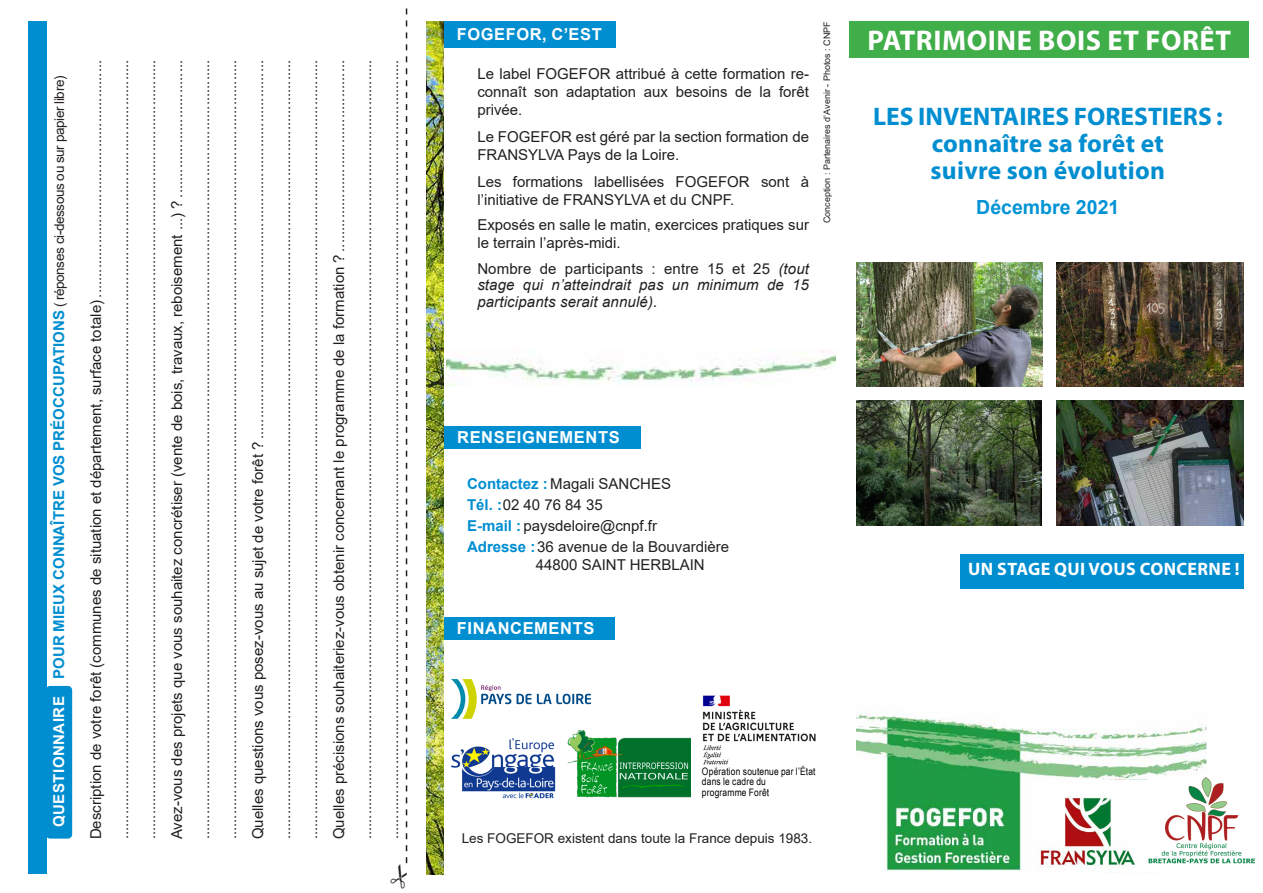
<style>
.page{position:relative;width:1263px;height:893px;background:#fff}
.page>*{position:absolute;margin:0;border:0;box-sizing:border-box;transform-origin:0 0}
.t1{font:700 28.5px "Myriad Pro";letter-spacing:.02em;color:#fff}
.t2{font:700 25.5px/27px "Myriad Pro";color:#008ed1;text-align:center}
.t3{font:700 19.5px "Arial";color:#0093d5}
.t4{font:700 18px "Myriad Pro";letter-spacing:.02em;color:#fff}
.t5{font:700 16.5px "Arial";letter-spacing:.035em;color:#fff}
.t6{font:15px/27px "Arial";color:#231f20}
.t7{font:italic 15px/16.5px "Arial";letter-spacing:.01em;color:#231f20;text-align:justify}
.t8{font:13.5px "Arial";letter-spacing:-.03em;color:#231f20}
.t9{font:13.5px "Arial";color:#231f20}
.t10{font:10.35px/10.4px "Arial Narrow";letter-spacing:.015em;color:#000}
.t11{font:9px "Arial";color:#231f20}
.s1{font-weight:700;font-size:15px;color:#fff}
.s2{font-weight:700;font-size:15px;color:#008ed1}
.s3{font-style:normal}
.s4{font-size:16.5px}
.s5{font-weight:700;color:#008ed1}
</style>
<div class="page">
<div style="left:849px;top:22px;width:400px;height:36px;background:#40ae49"></div>
<img style="left:856px;top:262px;width:187px;height:125px">
<div style="left:960px;top:554px;width:283px;height:34px;background:#008ed1"></div>
<div style="left:443px;top:21px;width:173px;height:27px;background:#008ed1"></div>
<div style="left:443px;top:426px;width:198px;height:23px;background:#008ed1"></div>
<div style="left:444px;top:617px;width:170px;height:22px;background:#008ed1"></div>
<img style="left:1056px;top:263px;width:187px;height:124px">
<img style="left:1056px;top:401px;width:187px;height:124px">
<img style="left:446px;top:350px;width:390px;height:36px">
<img style="left:856px;top:401px;width:185px;height:124px">
<img style="left:857px;top:713px;width:349px;height:160px">
<div style="left:1107px;top:780px;width:49px;height:92px;background:#fff"></div>
<img style="left:1030px;top:788px;width:105px;height:80px">
<img style="left:1148px;top:777px;width:106px;height:87px">
<svg style="left:451px;top:679px;width:140px;height:40px"></svg>
<div style="left:29px;top:21px;width:18px;height:853px;background:#008ed1"></div>
<div style="left:46px;top:686px;width:26px;height:153px;background:#008ed1;border-radius:4px"></div>
<img style="left:427px;top:21px;width:17px;height:853px">
<img style="left:567px;top:730px;width:124px;height:68px">
<img style="left:451px;top:738px;width:105px;height:61px">
<img style="left:702px;top:695px;width:114px;height:70px">
<svg style="left:405px;top:9px;width:2px;height:855px"></svg>
<p class="t8" style="left:50px;top:827px;width:753px;rotate:-90deg"><span class="s1">QUESTIONNAIRE</span> <span class="s2">POUR MIEUX CONNAÎTRE VOS PRÉOCCUPATIONS</span> ( réponses ci-dessous ou sur papier libre)</p>
<p class="t6" style="left:82px;top:839px;width:781px;text-align:justify;rotate:-90deg">Description de votre forêt (communes de situation et département, surface totale) ......................................................... ........................................................................................................................................................................................... ...........................................................................................................................................................................................<br>Avez-vous des projets que vous souhaitez concrétiser (vente de bois, travaux, reboisement ...) ? ................................. ........................................................................................................................................................................................... ...........................................................................................................................................................................................<br>Quelles questions vous posez-vous au sujet de votre forêt ? ........................................................................................... ........................................................................................................................................................................................... ...........................................................................................................................................................................................<br>Quelles précisions souhaiteriez-vous obtenir concernant le programme de la formation ? .............................................. ........................................................................................................................................................................................... ...........................................................................................................................................................................................</p>
<p class="t5" style="left:457px;top:22px;width:147px">FOGEFOR, C’EST</p>
<p class="t6" style="left:477px;top:65px;width:333px;line-height:18px;text-align:justify">Le label FOGEFOR attribué à cette formation re&shy;connaît son adaptation aux besoins de la forêt privée.</p>
<p class="t6" style="left:477px;top:128px;width:333px;line-height:18px">Le FOGEFOR est géré par la section formation de<br>FRANSYLVA Pays de la Loire.</p>
<p class="t6" style="left:477px;top:173px;width:333px;line-height:18px">Les formations labellisées FOGEFOR sont à l’initiative de FRANSYLVA et du CNPF.</p>
<p class="t6" style="left:477px;top:216px;width:333px;line-height:18px">Exposés en salle le matin, exercices pratiques sur le terrain l’après-midi.</p>
<p class="t7" style="left:477px;top:261px;width:333px"><span class="s3">Nombre de participants : entre 15 et 25</span> (tout stage qui n’atteindrait pas un minimum de 15 participants serait annulé)<span class="s4">.</span></p>
<p class="t11" style="left:821px;top:223px;width:203px;rotate:-90deg">Conception : Partenaires d’Avenir - Photos : CNPF</p>
<h1 class="t1" style="left:867px;top:22px;width:365px">PATRIMOINE BOIS ET FORÊT</h1>
<h2 class="t2" style="left:873px;top:103px;width:351px">LES INVENTAIRES FORESTIERS : connaître sa forêt et<br>suivre son évolution</h2>
<h3 class="t3" style="left:976px;top:193px;width:145px">Décembre 2021</h3>
<p class="t5" style="left:457px;top:425px;width:164px">RENSEIGNEMENTS</p>
<p class="t6" style="left:467px;top:473px;width:263px;line-height:21px"><span class="s5">Contactez :</span>Magali SANCHES<br><span class="s5">Tél. :</span>02 40 76 84 35<br><span class="s5">E-mail :</span>paysdeloire@cnpf.fr<br><span class="s5">Adresse :</span>36 avenue de la Bouvardière</p>
<p class="t6" style="left:536px;top:551px;width:170px">44800 SAINT HERBLAIN</p>
<p class="t5" style="left:457px;top:616px;width:139px">FINANCEMENTS</p>
<p class="t4" style="left:968px;top:557px;width:273px">UN STAGE QUI VOUS CONCERNE !</p>
<p class="t10" style="left:702px;top:766px;width:115px">Opération soutenue par l’État dans le cadre du<br>programme Forêt</p>
<p class="t9" style="left:462px;top:829px;width:352px">Les FOGEFOR existent dans toute la France depuis 1983.</p>
</div>
